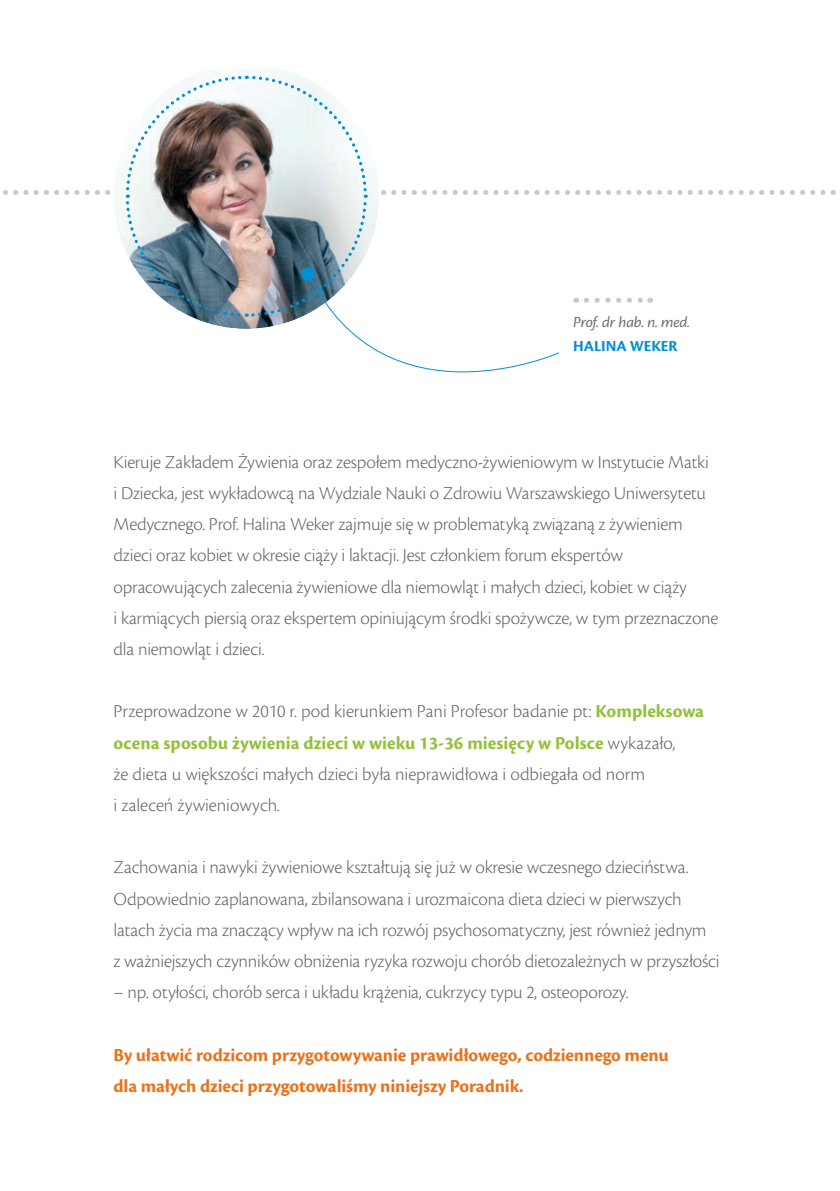
<style>
.page{position:relative;width:840px;height:1191px;background:#fff}
.page>*{position:absolute;margin:0;border:0;box-sizing:border-box;transform-origin:0 0}
.t1{font:300 19px/31.2px "Cronos Pro";letter-spacing:-.01em;color:#636366}
.t2{font:700 19px/31.2px "Cronos Pro";letter-spacing:-.01em;color:#e9731e}
.t3{font:italic 16px "Cronos Pro";letter-spacing:-.01em;color:#6c6d70}
.t4{font:700 16px "Cronos Pro";letter-spacing:-.005em;color:#008fd5}
.s1{font-weight:700;color:#93c139}
</style>
<div class="page">
<img style="left:115px;top:73px;width:264px;height:256px">
<img style="left:124px;top:74px;width:244px;height:244px">
<svg style="left:3px;top:190px;width:833px;height:8px"></svg>
<svg style="left:308px;top:274px;width:251px;height:99px"></svg>
<div style="left:301px;top:267px;width:13px;height:14px;background:#008fd5;border-radius:50%"></div>
<svg style="left:586px;top:298px;width:64px;height:5px"></svg>
<p class="t3" style="left:573px;top:316px;width:118px">Prof. dr hab. n. med.</p>
<p class="t4" style="left:573px;top:340px;width:106px">HALINA WEKER</p>
<p class="t1" style="left:113px;top:448px;width:606px">Kieruje Zakładem Żywienia oraz zespołem medyczno-żywieniowym w Instytucie Matki<br>i Dziecka, jest wykładowcą na Wydziale Nauki o Zdrowiu Warszawskiego Uniwersytetu Medycznego. Prof. Halina Weker zajmuje się w problematyką związaną z żywieniem dzieci oraz kobiet w okresie ciąży i laktacji. Jest członkiem forum ekspertów opracowujących zalecenia żywieniowe dla niemowląt i małych dzieci, kobiet w ciąży<br>i karmiących piersią oraz ekspertem opiniującym środki spożywcze, w tym przeznaczone dla niemowląt i dzieci.</p>
<p class="t1" style="left:113px;top:697px;width:591px">Przeprowadzone w 2010 r. pod kierunkiem Pani Profesor badanie pt: <span class="s1">Kompleksowa ocena sposobu żywienia dzieci w wieku 13-36 miesięcy w Polsce</span> wykazało,<br>że dieta u większości małych dzieci była nieprawidłowa i odbiegała od norm<br>i zaleceń żywieniowych.</p>
<p class="t1" style="left:113px;top:853px;width:607px">Zachowania i nawyki żywieniowe kształtują się już w okresie wczesnego dzieciństwa.<br>Odpowiednio zaplanowana, zbilansowana i urozmaicona dieta dzieci w pierwszych latach życia ma znaczący wpływ na ich rozwój psychosomatyczny, jest również jednym<br>z ważniejszych czynników obniżenia ryzyka rozwoju chorób dietozależnych w przyszłości</p>
<p class="t1" style="left:113px;top:978px;width:516px">– np. otyłości, chorób serca i układu krążenia, cukrzycy typu 2, osteoporozy.</p>
<p class="t2" style="left:113px;top:1040px;width:556px">By ułatwić rodzicom przygotowywanie prawidłowego, codziennego menu dla małych dzieci przygotowaliśmy niniejszy Poradnik.</p>
</div>
